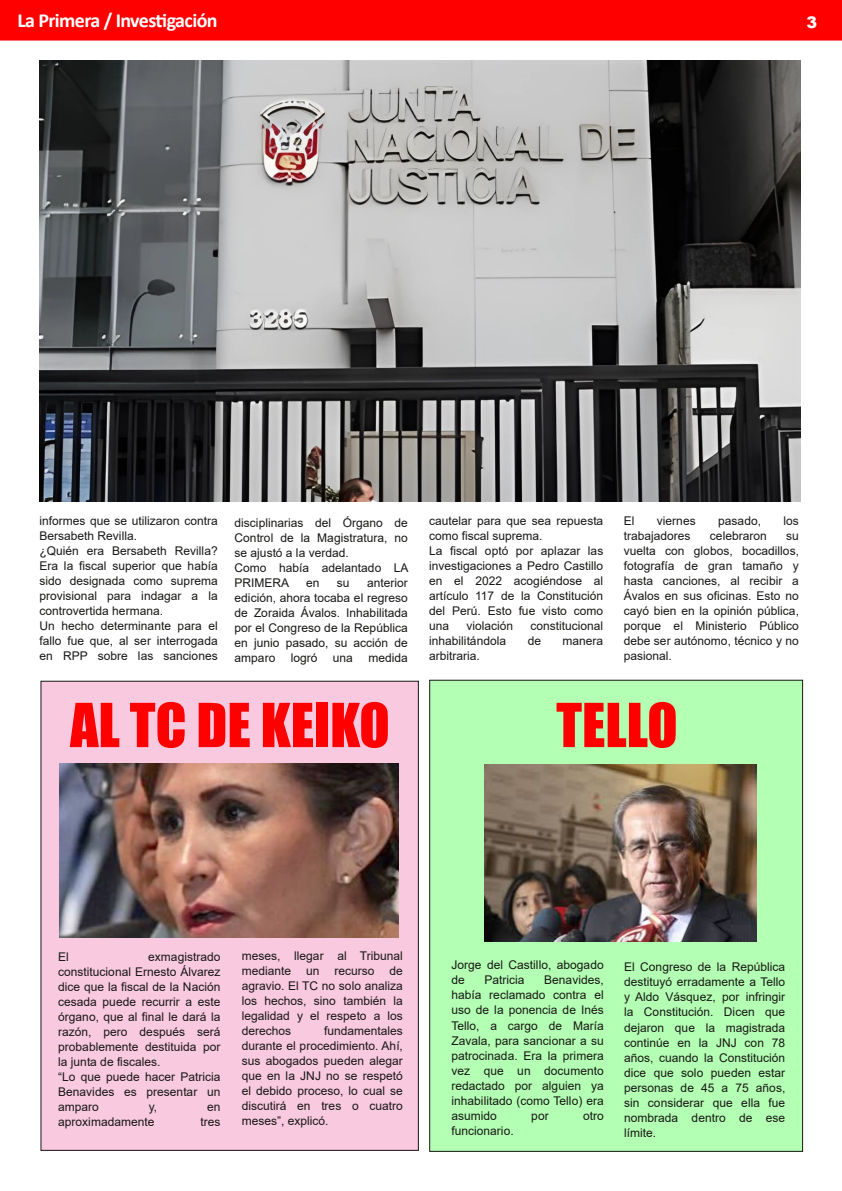
<style>
.page{position:relative;width:842px;height:1191px;background:#fff}
.page>*{position:absolute;margin:0;border:0;box-sizing:border-box;transform-origin:0 0}
.t1{font:56px "Impact";color:#f00}
.t2{font:700 20px "Calibri";letter-spacing:-.03em;color:#fff}
.t3{font:900 16px "Arial";color:#fff}
.t4{font:12px/15px "Arial";color:#181715;text-align:justify}
</style>
<div class="page">
<div style="left:0;top:0;width:841px;height:40px;background:#f00"></div>
<div style="left:0;top:0;width:842px;height:41px;border:1px solid #f00"></div>
<div style="left:41px;top:681px;width:377px;height:469px;background:#f8c9df"></div>
<img style="left:40px;top:61px;width:760px;height:440px">
<div style="left:430px;top:680px;width:372px;height:471px;background:#b3ffb3"></div>
<img style="left:60px;top:763px;width:339px;height:174px">
<img style="left:485px;top:764px;width:271px;height:178px">
<h2 class="t2" style="left:17px;top:12px;width:202px">La Primera / Investigación</h2>
<h3 class="t3" style="left:806px;top:10px;width:12px">3</h3>
<p class="t4" style="left:39px;top:513px;width:180px;text-align:left">informes que se utilizaron contra<br>Bersabeth Revilla.<br>¿Quién era Bersabeth Revilla?<br>Era la fiscal superior que había sido designada como suprema provisional para indagar a la controvertida hermana.<br>Un hecho determinante para el fallo fue que, al ser interrogada en RPP sobre las sanciones</p>
<p class="t4" style="left:235px;top:515px;width:175px;text-align:left">disciplinarias del Órgano de<br>Control de la Magistratura, no se ajustó a la verdad.<br>Como había adelantado LA<br>PRIMERA</p>
<p class="t4" style="left:235px;top:575px;width:175px;text-indent:132px">anterior edición, ahora tocaba el regreso de Zoraida Ávalos. Inhabilitada por el Congreso de la República en junio pasado, su acción de amparo</p>
<p class="t4" style="left:306px;top:575px;width:15px">en</p>
<p class="t4" style="left:337px;top:575px;width:14px">su</p>
<p class="t4" style="left:291px;top:650px;width:28px">logró</p>
<p class="t4" style="left:333px;top:650px;width:22px">una</p>
<p class="t4" style="left:368px;top:650px;width:41px">medida</p>
<h1 class="t1" style="left:70px;top:690px;width:321px">AL TC DE KEIKO</h1>
<p class="t4" style="left:429px;top:513px;width:176px;text-align:left">cautelar para que sea repuesta como fiscal suprema.<br>La fiscal optó por aplazar las investigaciones a Pedro Castillo en el 2022 acogiéndose al artículo 117 de la Constitución del Perú. Esto fue visto como una</p>
<p class="t4" style="left:466px;top:618px;width:48px">violación</p>
<p class="t4" style="left:530px;top:618px;width:74px">constitucional</p>
<p class="t4" style="left:429px;top:633px;width:79px">inhabilitándola</p>
<p class="t4" style="left:528px;top:633px;width:15px">de</p>
<p class="t4" style="left:562px;top:633px;width:42px">manera</p>
<p class="t4" style="left:429px;top:648px;width:52px">arbitraria.</p>
<p class="t4" style="left:624px;top:513px;width:12px">El</p>
<p class="t4" style="left:657px;top:513px;width:40px">viernes</p>
<p class="t4" style="left:718px;top:513px;width:44px">pasado,</p>
<p class="t4" style="left:783px;top:513px;width:17px">los</p>
<p class="t4" style="left:624px;top:528px;width:68px">trabajadores</p>
<p class="t4" style="left:710px;top:528px;width:58px">celebraron</p>
<p class="t4" style="left:624px;top:528px;width:177px;text-indent:163px">su vuelta con globos, bocadillos, fotografía de gran tamaño y hasta canciones, al recibir a Ávalos en sus oficinas. Esto no cayó bien en la opinión pública, porque el Ministerio Público debe ser autónomo, técnico y no pasional.</p>
<h1 class="t1" style="left:556px;top:690px;width:123px">TELLO</h1>
<p class="t4" style="left:58px;top:949px;width:164px;text-align:left;text-indent:90px">exmagistrado constitucional Ernesto Álvarez dice que la fiscal de la Nación cesada puede recurrir a este órgano, que al final le dará la razón, pero después será probablemente destituida por la junta de fiscales.<br>“Lo que puede hacer Patricia<br>Benavides es presentar un amparo</p>
<p class="t4" style="left:58px;top:949px;width:12px">El</p>
<p class="t4" style="left:149px;top:1099px;width:10px">y,</p>
<p class="t4" style="left:207px;top:1099px;width:15px">en</p>
<p class="t4" style="left:58px;top:1114px;width:98px">aproximadamente</p>
<p class="t4" style="left:200px;top:1114px;width:21px">tres</p>
<p class="t4" style="left:242px;top:948px;width:163px">meses, llegar al Tribunal mediante un recurso de agravio. El TC no solo analiza los hechos, sino también la legalidad y el respeto a los derechos</p>
<p class="t4" style="left:242px;top:1023px;width:163px;text-indent:82px">fundamentales durante el procedimiento. Ahí, sus abogados pueden alegar que en la JNJ no se respetó el debido proceso, lo cual se discutirá en tres o cuatro meses”, explicó.</p>
<p class="t4" style="left:451px;top:957px;width:154px">Jorge del Castillo, abogado de</p>
<p class="t4" style="left:451px;top:972px;width:154px;text-indent:93px">Benavides, había reclamado contra el uso de la ponencia de Inés Tello, a cargo de María Zavala, para sancionar a su patrocinada. Era la primera vez que un documento redactado por alguien ya inhabilitado (como Tello) era asumido</p>
<p class="t4" style="left:484px;top:972px;width:42px">Patricia</p>
<p class="t4" style="left:531px;top:1107px;width:19px">por</p>
<p class="t4" style="left:583px;top:1107px;width:22px">otro</p>
<p class="t4" style="left:451px;top:1122px;width:64px">funcionario.</p>
<p class="t4" style="left:624px;top:959px;width:163px">El Congreso de la República destituyó erradamente a Tello y Aldo Vásquez, por infringir la Constitución. Dicen que dejaron que la magistrada continúe en la JNJ con 78 años, cuando la Constitución dice que solo pueden estar personas de 45 a 75 años, sin considerar que ella fue nombrada dentro de ese límite.</p>
</div>
